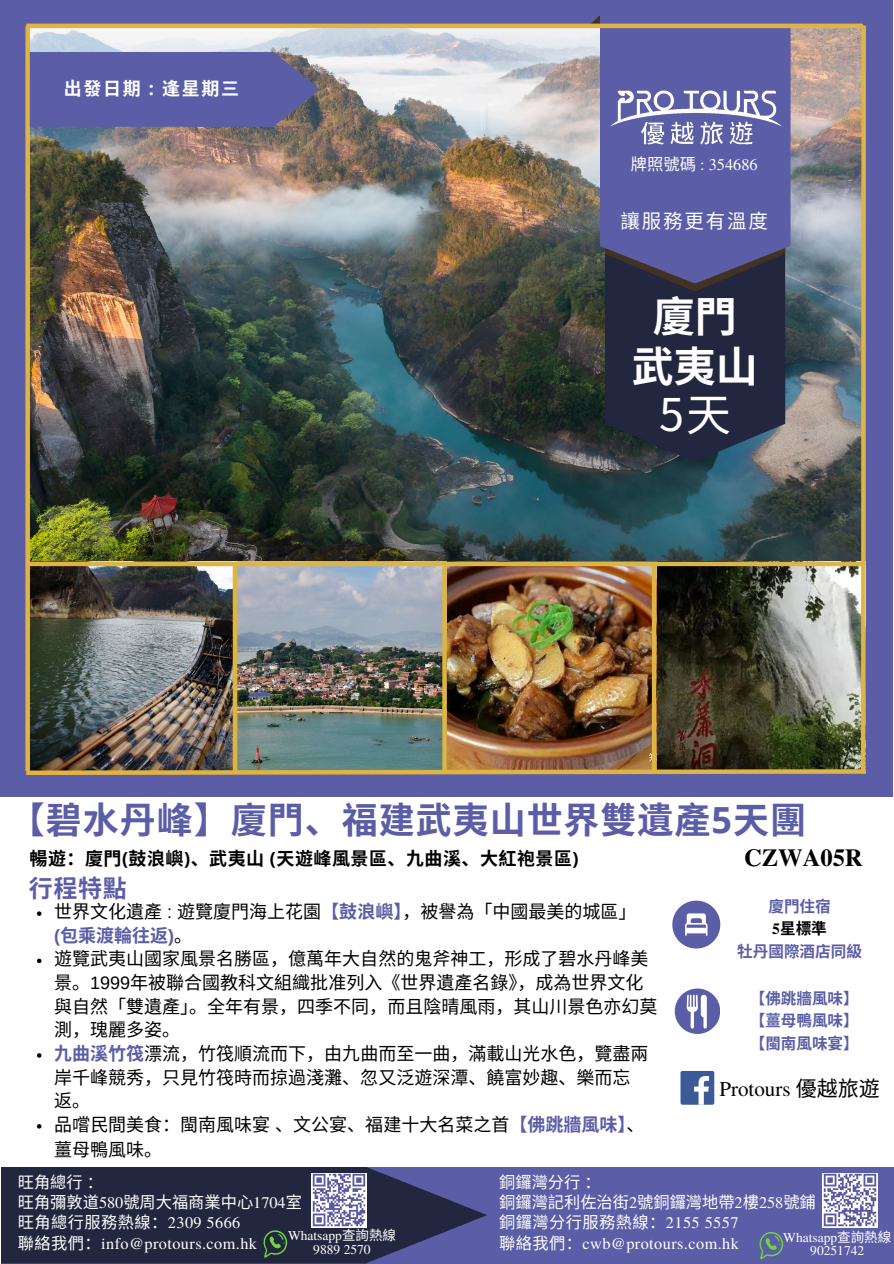
<style>
.page{position:relative;width:894px;height:1264px;background:#fff}
.page>*{position:absolute;margin:0;border:0;box-sizing:border-box;transform-origin:0 0}
.t1{font:45px "Noto Sans TC";color:#fff}
.t2{font:700 42px/49.5px "Noto Sans TC";color:#fff;text-align:center}
.t3{font:700 36px "Noto Sans CJ Ksc";letter-spacing:.025em;color:#5b5ea6}
.t4{font:700 24.6px "Te X Gyre Termes";color:#000}
.t5{font:700 24px "Noto Sans CJ Ksc";color:#5b5ea6}
.t6{font:21px "Te X Gyre Termes";color:#000}
.t7{font:19.5px "Noto Sans CJ Ksc";letter-spacing:.09em;color:#fff}
.t8{font:18px/23.7px "Noto Sans CJ Ksc";color:#000}
.t9{font:700 18px "Noto Sans CJ Ksc";letter-spacing:.025em;color:#000}
.t10{font:700 18px "Noto Sans CJ Ksc";letter-spacing:.09em;color:#fff}
.t11{font:16.35px "Te X Gyre Termes";color:#fff}
.t12{font:16.2px "Noto Sans CJ Ksc";color:#fff}
.t13{font:16.2px "Te X Gyre Termes";letter-spacing:.025em;color:#fff}
.t14{font:16.2px "Noto Sans CJ Ksc";letter-spacing:.025em;color:#fff}
.t15{font:700 15.6px "Noto Sans CJ Ksc";color:#5b5ea6}
.t16{font:700 15.6px "Noto Sans CJ Ksc";color:#000}
.t17{font:13.5px "Te X Gyre Termes";color:#fff}
.s1{font-family:"Open Sans"}
.s2{font-family:"Noto Sans CJ Ksc"}
.s3{font-family:"Te X Gyre Termes"}
.s4{font-family:"Arimo"}
.s5{font-weight:700;color:#5b5ea6}
.s6{font-family:"Arimo";font-weight:700;color:#5b5ea6}
</style>
<div class="page">
<div style="left:0;top:0;width:892px;height:796px;background:#5b5ea6"></div>
<svg style="left:532px;top:16px;width:67px;height:8px"></svg>
<img style="left:30px;top:25px;width:835px;height:536px">
<img style="left:30px;top:566px;width:203px;height:201px">
<img style="left:237px;top:566px;width:623px;height:201px">
<div style="left:29px;top:561px;width:836px;height:5px;background:#dfb443"></div>
<hr style="left:233px;top:562px;width:4px;height:210px;background:#dfb443">
<div style="left:651px;top:562px;width:5px;height:210px;background:#dfb443"></div>
<svg style="left:442px;top:566px;width:4px;height:201px"></svg>
<svg style="left:604px;top:291px;width:181px;height:170px;background:#262b41"></svg>
<svg style="left:604px;top:283px;width:181px;height:8px"></svg>
<svg style="left:599px;top:16px;width:191px;height:267px"></svg>
<img style="left:600px;top:81px;width:191px;height:77px">
<div style="left:680px;top:1070px;width:34px;height:34px;background:#3d5a98;border-radius:2px"></div>
<svg style="left:694px;top:1076px;width:14px;height:28px"></svg>
<svg style="left:674px;top:988px;width:45px;height:45px"></svg>
<svg style="left:672px;top:900px;width:48px;height:48px"></svg>
<svg style="left:860px;top:26px;width:5px;height:741px;background:#c8a954"></svg>
<img style="left:26px;top:767px;width:840px;height:8px">
<div style="left:25px;top:26px;width:5px;height:745px;background:#dfb443"></div>
<hr style="left:26px;top:24px;width:836px;height:4px;background:#dfb443">
<svg style="left:30px;top:52px;width:290px;height:75px"></svg>
<svg style="left:37px;top:911px;width:4px;height:4px"></svg>
<svg style="left:37px;top:958px;width:4px;height:5px"></svg>
<svg style="left:37px;top:1053px;width:4px;height:4px"></svg>
<svg style="left:37px;top:1124px;width:4px;height:4px"></svg>
<div style="left:1px;top:1166px;width:892px;height:97px;background:#5b5ea6"></div>
<svg style="left:1px;top:1166px;width:486px;height:97px;background:#2c304e"></svg>
<svg style="left:262px;top:1229px;width:25px;height:28px"></svg>
<svg style="left:759px;top:1232px;width:24px;height:27px"></svg>
<img style="left:822px;top:1173px;width:55px;height:54px">
<img style="left:311px;top:1173px;width:56px;height:54px">
<p class="t10" style="left:64px;top:74px;width:177px">出發日期 <span class="s1">:</span> 逢星期三</p>
<p class="t11" style="left:630px;top:152px;width:128px"><span class="s2">牌照號碼</span> : 354686</p>
<p class="t7" style="left:620px;top:205px;width:149px">讓服務更有溫度</p>
<p class="t2" style="left:631px;top:289px;width:120px">廈門武夷山</p>
<h6 class="t1" style="left:658px;top:379px;width:73px">5天</h6>
<p class="t3" style="left:9px;top:791px;width:798px">【碧水丹峰】廈門、福建武夷山世界雙遺產<span class="s1">5</span>天團</p>
<p class="t9" style="left:30px;top:844px;width:550px">暢遊：廈門<span class="s1">(</span>鼓浪嶼<span class="s1">)</span>、武夷山 <span class="s1">(</span>天遊峰風景區、九曲溪、大紅袍景區<span class="s1">)</span></p>
<p class="t5" style="left:29px;top:869px;width:99px">行程特點</p>
<h5 class="t4" style="left:743px;top:838px;width:120px">CZWA05R</h5>
<p class="t15" style="left:768px;top:893px;width:64px">廈門住宿</p>
<p class="t16" style="left:772px;top:915px;width:56px"><span class="s3">5</span>星標準</p>
<p class="t15" style="left:737px;top:938px;width:126px">牡丹國際酒店同級</p>
<p class="t15" style="left:749px;top:985px;width:110px">【佛跳牆風味】</p>
<p class="t15" style="left:749px;top:1008px;width:110px">【薑母鴨風味】</p>
<p class="t15" style="left:749px;top:1030px;width:110px">【閩南風味宴】</p>
<h3 class="t8" style="left:54px;top:898px;width:584px">世界文化遺產 <span class="s4">:</span> 遊覽廈門海上花園<span class="s5">【鼓浪嶼】</span>，被譽為「中國最美的城區」<span class="s6">(</span><span class="s5">包乘渡輪往返</span><span class="s6">)</span>。</h3>
<h3 class="t8" style="left:54px;top:946px;width:605px">遊覽武夷山國家風景名勝區，億萬年大自然的鬼斧神工，形成了碧水丹峰美景。<span class="s4">1999</span>年被聯合國教科文組織批准列入《世界遺產名錄》，成為世界文化與自然「雙遺產」。全年有景，四季不同，而且陰晴風雨，其山川景色亦幻莫測，瑰麗多姿。</h3>
<p class="t8" style="left:54px;top:1040px;width:596px"><span class="s5">九曲溪竹筏</span>漂流，竹筏順流而下，由九曲而至一曲，滿載山光水色，覽盡兩岸千峰競秀，只見竹筏時而掠過淺灘、忽又泛遊深潭、饒富妙趣、樂而忘返。</p>
<p class="t8" style="left:54px;top:1110px;width:592px;line-height:24.8px">品嚐民間美食：閩南風味宴、文公宴、福建十大名菜之首<span class="s5">【佛跳牆風味】</span>、薑母鴨風味。</p>
<p class="t6" style="left:719px;top:1073px;width:162px">Protours <span class="s2">優越旅遊</span></p>
<p class="t12" style="left:18px;top:1169px;width:87px">旺角總行：</p>
<p class="t12" style="left:18px;top:1189px;width:285px">旺角彌敦道<span class="s3">580</span>號周大福商業中心<span class="s3">1704</span>室</p>
<h4 class="t12" style="left:18px;top:1209px;width:224px">旺角總行服務熱線：<span class="s3">2309 5666</span></h4>
<p class="t13" style="left:18px;top:1231px;width:241px"><span class="s2">聯絡我們：</span>info@protours.com.hk</p>
<p class="t17" style="left:288px;top:1226px;width:109px">Whatsapp<span class="s2">查詢熱線</span></p>
<p class="t17" style="left:313px;top:1239px;width:59px">9889 2570</p>
<p class="t12" style="left:499px;top:1169px;width:103px">銅鑼灣分行：</p>
<p class="t12" style="left:499px;top:1189px;width:318px">銅鑼灣記利佐治街<span class="s3">2</span>號銅鑼灣地帶<span class="s3">2</span>樓<span class="s3">258</span>號鋪</p>
<p class="t14" style="left:499px;top:1209px;width:241px">銅鑼灣分行服務熱線：<span class="s3">2155 5557</span></p>
<p class="t13" style="left:499px;top:1231px;width:241px"><span class="s2">聯絡我們：</span>cwb@protours.com.hk</p>
<p class="t17" style="left:783px;top:1227px;width:109px">Whatsapp<span class="s2">查詢熱線</span></p>
<p class="t17" style="left:810px;top:1241px;width:56px">90251742</p>
</div>
